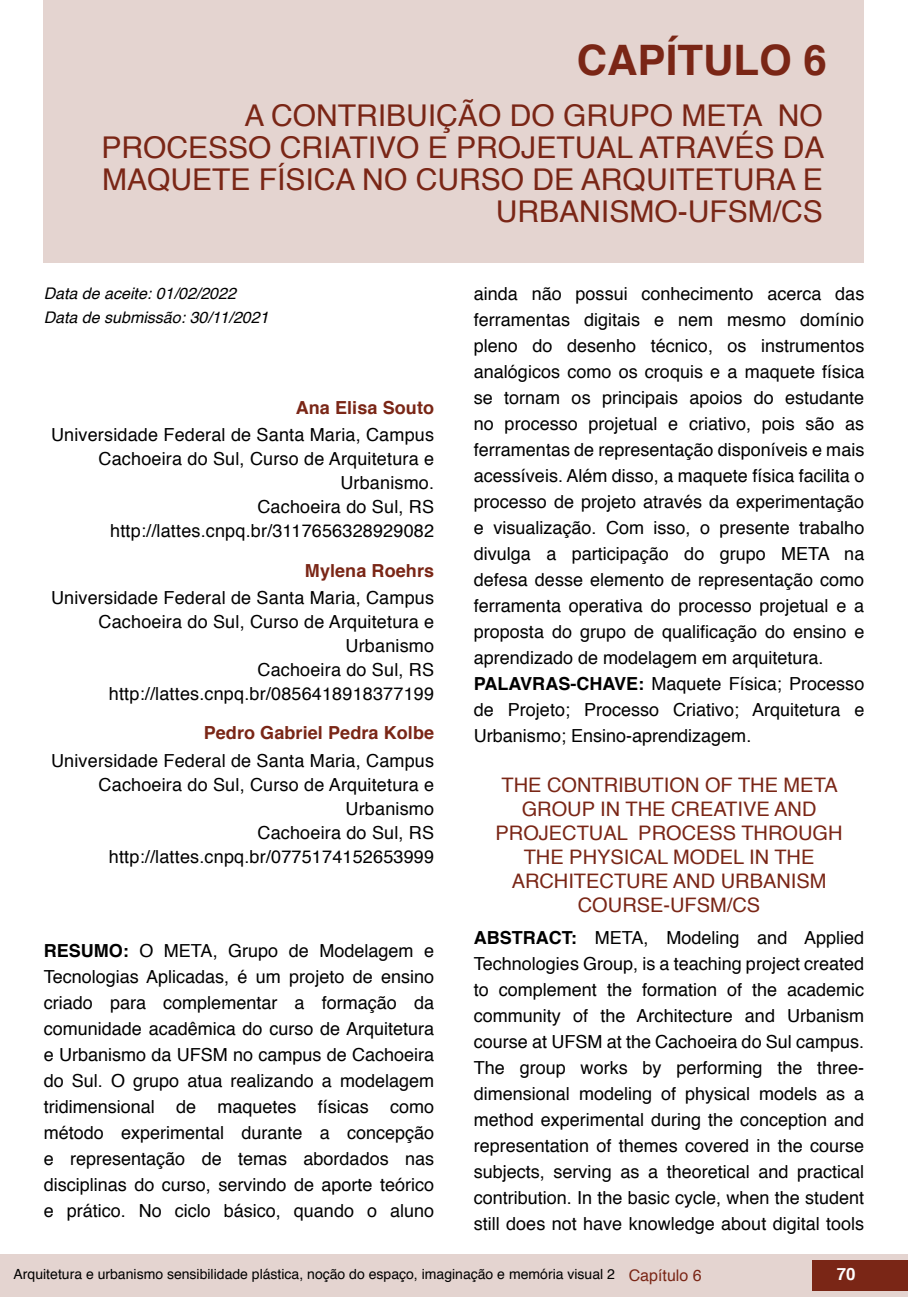
<style>
.page{position:relative;width:908px;height:1304px;background:#fff}
.page>*{position:absolute;margin:0;border:0;box-sizing:border-box;transform-origin:0 0}
.capítulos{font:700 42px "Helvetica";color:#7a2616}
.nome_artigos{font:30px/32px "Helvetica";color:#7a2616;text-align:right}
.título_Inglês{font:20px/24px "Helvetica";color:#7a2616;text-align:center}
.Resumos_e_PC_TXT{font:18px/26px "Helvetica";color:#000;text-align:justify}
.info_autores{font:18px/24px "Helvetica";letter-spacing:.01em;color:#000;text-align:right}
.nome_autores{font:700 18px "Helvetica";letter-spacing:.005em;color:#7a2616}
.t1{font:700 16.8px "Helvetica";color:#fff}
.data{font:italic 16px "Helvetica";color:#000}
.t2{font:14px "Helvetica";color:#000}
.s1{font-weight:700}
.s2{font-size:16px;color:#7a2616}
</style>
<div class="page">
<div style="left:0;top:1254px;width:906px;height:43px;background:#e4d4d0"></div>
<div style="left:812px;top:1261px;width:95px;height:30px;background:#7a2616"></div>
<div style="left:44px;top:0;width:819px;height:263px;background:#e4d4d0"></div>
<p class="capítulos" style="left:576px;top:26px;width:251px">CAPÍTULO 6</p>
<p class="nome_artigos" style="left:101px;top:101px;width:724px">A CONTRIBUIÇÃO DO GRUPO META NO PROCESSO CRIATIVO E PROJETUAL ATRAVÉS DA MAQUETE FÍSICA NO CURSO DE ARQUITETURA E URBANISMO-UFSM/CS</p>
<p class="data" style="left:44px;top:280px;width:194px">Data de aceite: 01/02/2022</p>
<p class="data" style="left:44px;top:304px;width:226px">Data de submissão: 30/11/2021</p>
<p class="nome_autores" style="left:295px;top:393px;width:140px">Ana Elisa Souto</p>
<p class="info_autores" style="left:51px;top:424px;width:384px">Universidade Federal de Santa Maria, Campus<br>Cachoeira do Sul, Curso de Arquitetura e<br>Urbanismo.</p>
<p class="info_autores" style="left:257px;top:495px;width:178px">Cachoeira do Sul, RS</p>
<p class="info_autores" style="left:110px;top:519px;width:325px">http://lattes.cnpq.br/3117656328929082</p>
<p class="nome_autores" style="left:305px;top:556px;width:131px">Mylena Roehrs</p>
<p class="info_autores" style="left:51px;top:586px;width:384px">Universidade Federal de Santa Maria, Campus<br>Cachoeira do Sul, Curso de Arquitetura e<br>Urbanismo</p>
<p class="info_autores" style="left:257px;top:658px;width:178px">Cachoeira do Sul, RS</p>
<p class="info_autores" style="left:109px;top:682px;width:326px">http://lattes.cnpq.br/0856418918377199</p>
<p class="nome_autores" style="left:204px;top:718px;width:232px">Pedro Gabriel Pedra Kolbe</p>
<p class="info_autores" style="left:51px;top:749px;width:384px">Universidade Federal de Santa Maria, Campus<br>Cachoeira do Sul, Curso de Arquitetura e<br>Urbanismo</p>
<p class="info_autores" style="left:257px;top:821px;width:178px">Cachoeira do Sul, RS</p>
<p class="info_autores" style="left:109px;top:845px;width:326px">http://lattes.cnpq.br/0775174152653999</p>
<p class="Resumos_e_PC_TXT" style="left:44px;top:938px;width:392px"><span class="s1">RESUMO:</span> O META, Grupo de Modelagem e Tecnologias Aplicadas, é um projeto de ensino criado para complementar a formação da comunidade acadêmica do curso de Arquitetura e Urbanismo da UFSM no campus de Cachoeira do Sul. O grupo atua realizando a modelagem tridimensional de maquetes físicas como método experimental durante a concepção e representação de temas abordados nas disciplinas do curso, servindo de aporte teórico e prático. No ciclo básico, quando o aluno</p>
<p class="Resumos_e_PC_TXT" style="left:473px;top:281px;width:392px">ainda não possui conhecimento acerca das ferramentas digitais e nem mesmo domínio pleno do desenho técnico, os instrumentos analógicos como os croquis e a maquete física se tornam os principais apoios do estudante no processo projetual e criativo, pois são as ferramentas de representação disponíveis e mais acessíveis. Além disso, a maquete física facilita o processo de projeto através da experimentação e visualização. Com isso, o presente trabalho divulga a participação do grupo META na defesa desse elemento de representação como ferramenta operativa do processo projetual e a proposta do grupo de qualificação do ensino e aprendizado de modelagem em arquitetura.</p>
<p class="Resumos_e_PC_TXT" style="left:473px;top:671px;width:392px"><span class="s1">PALAVRAS-CHAVE:</span> Maquete Física; Processo de Projeto; Processo Criativo; Arquitetura e Urbanismo; Ensino-aprendizagem.</p>
<p class="título_Inglês" style="left:495px;top:774px;width:348px">THE CONTRIBUTION OF THE META<br>GROUP IN THE CREATIVE AND<br>PROJECTUAL PROCESS THROUGH<br>THE PHYSICAL MODEL IN THE<br>ARCHITECTURE AND URBANISM<br>COURSE-UFSM/CS</p>
<p class="Resumos_e_PC_TXT" style="left:473px;top:925px;width:392px"><span class="s1">ABSTRACT:</span> META, Modeling and Applied Technologies Group, is a teaching project created to complement the formation of the academic community of the Architecture and Urbanism course at UFSM at the Cachoeira do Sul campus.<br>The group works by performing the three&shy;dimensional modeling of physical models as a method experimental during the conception and representation of themes covered in the course subjects, serving as a theoretical and practical contribution. In the basic cycle, when the student still does not have knowledge about digital tools</p>
<p class="t2" style="left:14px;top:1264px;width:689px">Arquitetura e urbanismo sensibilidade plástica, noção do espaço, imaginação e memória visual 2 <span class="s2">Capítulo 6</span></p>
<p class="t1" style="left:836px;top:1261px;width:20px">70</p>
</div>
